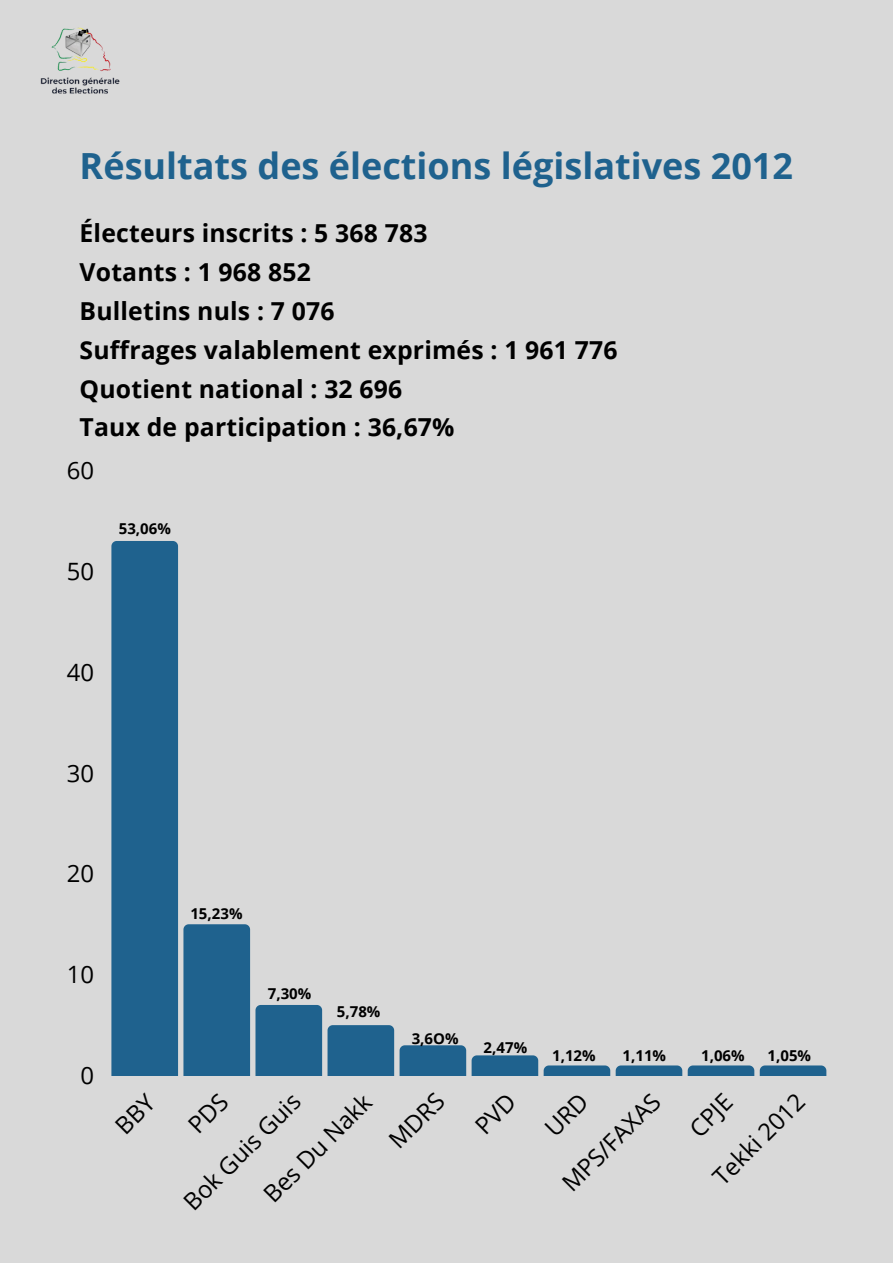
<style>
.page{position:relative;width:893px;height:1263px;background:#d9d9d9}
.page>*{position:absolute;margin:0;border:0;box-sizing:border-box;transform-origin:0 0}
.t1{font:700 36px "Open Sans";color:#1f628e}
.t2{font:700 24.75px/38.8px "Open Sans";letter-spacing:.005em;color:#000}
.t3{font:23.92px/51.2px "Open Sans";color:#000}
.t4{font:700 15px "Open Sans";color:#000}
</style>
<div class="page">
<svg style="left:111px;top:541px;width:715px;height:534px"></svg>
<img style="left:40px;top:27px;width:80px;height:67px">
<h1 class="t1" style="left:80px;top:141px;width:715px">Résultats des élections législatives 2012</h1>
<p class="t2" style="left:80px;top:213px;width:539px">Électeurs inscrits : 5 368 783<br>Votants : 1 968 852<br>Bulletins nuls : 7 076<br>Suffrages valablement exprimés : 1 961 776</p>
<h2 class="t2" style="left:80px;top:368px;width:324px">Quotient national : 32 696</h2>
<p class="t2" style="left:80px;top:407px;width:376px">Taux de participation : 36,67%</p>
<p class="t3" style="left:67px;top:444px;width:29px">60</p>
<p class="t3" style="left:67px;top:545px;width:29px">50</p>
<p class="t4" style="left:119px;top:517px;width:54px">53,06%</p>
<p class="t3" style="left:67px;top:646px;width:29px">40</p>
<p class="t3" style="left:67px;top:747px;width:29px">30</p>
<p class="t3" style="left:67px;top:847px;width:29px">20</p>
<p class="t3" style="left:67px;top:948px;width:29px">10</p>
<p class="t3" style="left:80px;top:1049px;width:15px">0</p>
<p class="t4" style="left:190px;top:903px;width:54px">15,23%</p>
<p class="t4" style="left:268px;top:983px;width:45px">7,30%</p>
<p class="t4" style="left:337px;top:1001px;width:45px">5,78%</p>
<h3 class="t4" style="left:412px;top:1027px;width:48px">3,6O%</h3>
<p class="t4" style="left:483px;top:1036px;width:45px">2,47%</p>
<p class="t4" style="left:552px;top:1045px;width:45px">1,12%</p>
<p class="t4" style="left:622px;top:1045px;width:45px">1,11%</p>
<p class="t4" style="left:701px;top:1045px;width:45px">1,06%</p>
<p class="t4" style="left:767px;top:1045px;width:45px">1,05%</p>
<p class="t3" style="left:249px;top:1179px;width:142px;rotate:-45deg">Bes Du Nakk</p>
<p class="t3" style="left:374px;top:1126px;width:68px;rotate:-45deg">MDRS</p>
<p class="t3" style="left:511px;top:1132px;width:129px;text-indent:27px;rotate:-45deg">URD<br>MPS/FAXAS</p>
<p class="t3" style="left:662px;top:1126px;width:120px;line-height:50.7px;text-indent:18px;rotate:-45deg">CPJE<br>Tekki 2012</p>
<p class="t3" style="left:169px;top:1187px;width:155px;rotate:-45deg">Bok Guis Guis</p>
</div>
